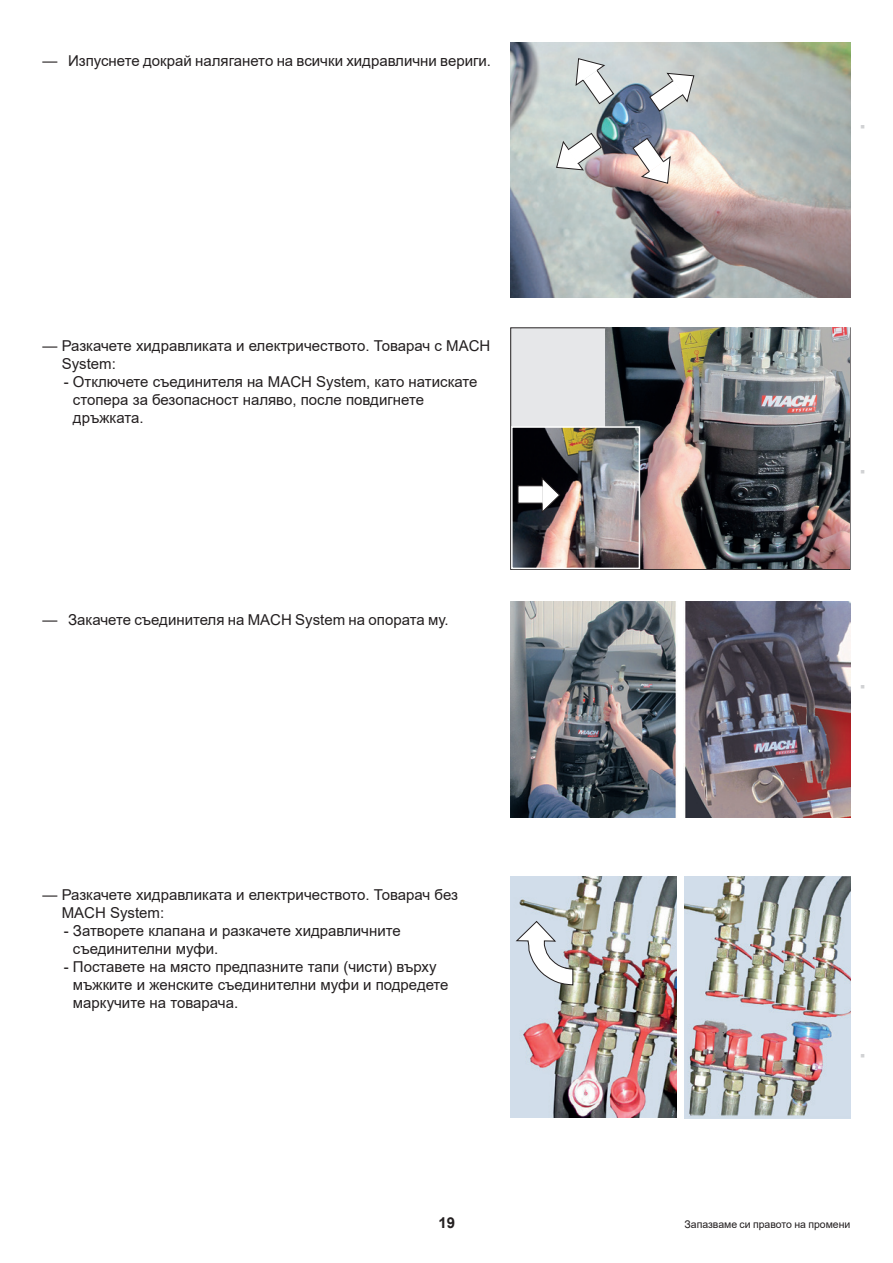
<style>
.page{position:relative;width:893px;height:1263px;background:#fff}
.page>*{position:absolute;margin:0;border:0;box-sizing:border-box;transform-origin:0 0}
.Texte_10{font:15px/18px "Arial";color:#231f20}
.Texte_enum{font:15px "Arial";color:#231f20}
.t1{font:700 15px "Arial";color:#231f20}
.Pied_Page_Droit{font:10.5px "Arial";color:#231f20}
.Texte_code{font:7.5px "Arial";color:#d1d2d4}
</style>
<div class="page">
<img style="left:510px;top:43px;width:340px;height:255px">
<svg style="left:556px;top:132px;width:46px;height:39px"></svg>
<svg style="left:649px;top:72px;width:46px;height:40px"></svg>
<svg style="left:632px;top:137px;width:39px;height:47px"></svg>
<svg style="left:575px;top:58px;width:39px;height:47px"></svg>
<div style="left:511px;top:328px;width:339px;height:241px;background:#e6e7e9"></div>
<img style="left:606px;top:328px;width:244px;height:241px">
<img style="left:514px;top:429px;width:123px;height:137px">
<div style="left:511px;top:426px;width:129px;height:143px;border:2px solid #fff"></div>
<svg style="left:541px;top:476px;width:20px;height:38px"></svg>
<div style="left:518px;top:485px;width:25px;height:18px;background:#fff;border:1px solid #231f20"></div>
<img style="left:510px;top:602px;width:340px;height:216px">
<img style="left:510px;top:876px;width:166px;height:241px">
<svg style="left:515px;top:920px;width:59px;height:66px"></svg>
<img style="left:685px;top:876px;width:165px;height:242px">
<p class="Texte_enum" style="left:43px;top:50px;width:450px">— Изпуснете докрай налягането на всички хидравлични вериги.</p>
<p class="Texte_code" style="left:857px;top:129px;width:6px;rotate:-90deg">■</p>
<p class="Texte_10" style="left:62px;top:337px;width:430px;text-indent:-19px">— Разкачете хидравликата и електричеството. Товарач с MACH<br>System:</p>
<p class="Texte_10" style="left:73px;top:373px;width:406px;text-indent:-9px">- Отключете съединителя на MACH System, като натискате стопера за безопасност наляво, после повдигнете дръжката.</p>
<p class="Texte_enum" style="left:43px;top:610px;width:408px">— Закачете съединителя на MACH System на опората му.</p>
<p class="Texte_code" style="left:857px;top:474px;width:6px;rotate:-90deg">■</p>
<p class="Texte_code" style="left:857px;top:689px;width:6px;rotate:-90deg">■</p>
<p class="Texte_10" style="left:62px;top:885px;width:398px;text-indent:-19px">— Разкачете хидравликата и електричеството. Товарач без<br>MACH System:</p>
<p class="Texte_10" style="left:73px;top:921px;width:329px;text-indent:-9px">- Затворете клапана и разкачете хидравличните съединителни муфи.</p>
<p class="Texte_10" style="left:73px;top:957px;width:377px;text-indent:-9px">- Поставете на място предпазните тапи (чисти) върху мъжките и женските съединителни муфи и подредете маркучите на товарача.</p>
<p class="Texte_code" style="left:857px;top:1058px;width:6px;rotate:-90deg">■</p>
<p class="t1" style="left:438px;top:1212px;width:18px">19</p>
<p class="Pied_Page_Droit" style="left:684px;top:1217px;width:167px">Запазваме си правото на промени</p>
</div>
